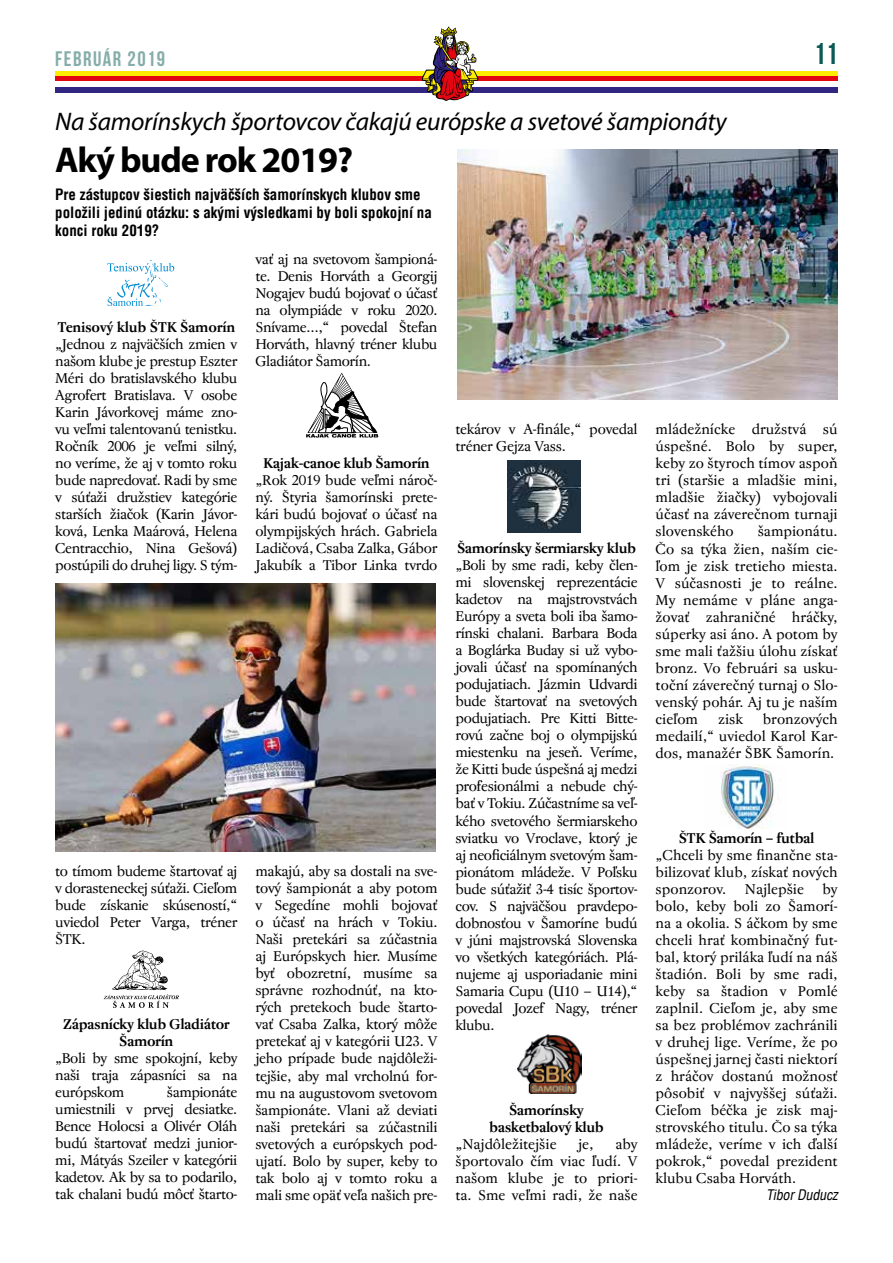
<style>
.page{position:relative;width:893px;height:1263px;background:#fff}
.page>*{position:absolute;margin:0;border:0;box-sizing:border-box;transform-origin:0 0}
.t1{font:700 36px "Myriad Pro";letter-spacing:-.03em;color:#000}
.t2{font:30px "Bebas Neue";color:#0b5a56}
.t3{font:italic 25.5px "Myriad Pro";letter-spacing:-.01em;color:#000}
.t4{font:21px "Bebas Neue";letter-spacing:.07em;color:#85adaa}
.t5{font:700 15px/18px "Switzerland Condensed";color:#000}
.t6{font:14.25px/17px "Regent Pro";letter-spacing:-.02em;color:#000;text-align:justify}
.t7{font:700 14.25px/17px "Regent Pro";letter-spacing:-.03em;color:#000;text-align:center}
.t8{font:14.25px "Regent Pro";color:#000}
.t9{font:italic 14.25px "Switzerland Condensed";letter-spacing:-.02em;color:#000}
</style>
<div class="page">
<div style="left:55px;top:71px;width:783px;height:6px;background:#ffed00"></div>
<div style="left:55px;top:77px;width:783px;height:5px;background:#e30613"></div>
<div style="left:55px;top:87px;width:783px;height:6px;background:#312783"></div>
<svg style="left:421px;top:27px;width:57px;height:74px"></svg>
<img style="left:457px;top:150px;width:381px;height:250px">
<img style="left:55px;top:584px;width:381px;height:267px">
<svg style="left:107px;top:260px;width:67px;height:46px"></svg>
<svg style="left:104px;top:950px;width:75px;height:58px"></svg>
<svg style="left:306px;top:373px;width:72px;height:65px"></svg>
<img style="left:507px;top:460px;width:73px;height:73px">
<img style="left:720px;top:764px;width:54px;height:65px">
<img style="left:517px;top:1035px;width:65px;height:59px">
<h3 class="t4" style="left:55px;top:47px;width:111px">FEBRUÁR 2019</h3>
<h2 class="t2" style="left:814px;top:37px;width:25px">11</h2>
<h3 class="t3" style="left:55px;top:105px;width:673px">Na šamorínskych športovcov čakajú európske a svetové šampionáty</h3>
<h1 class="t1" style="left:55px;top:136px;width:299px">Aký bude rok 2019?</h1>
<p class="t5" style="left:55px;top:186px;width:378px">Pre zástupcov šiestich najväčších šamorínskych klubov sme položili jedinú otázku: s akými výsledkami by boli spokojní na konci roku 2019?</p>
<p class="t7" style="left:57px;top:318px;width:179px">Tenisový klub ŠTK Šamorín</p>
<p class="t6" style="left:55px;top:336px;width:184px">„Jednou z najväčších zmien v našom klube je prestup Eszter Méri do bratislavského klubu Agrofert Bratislava. V osobe Karin Jávorkovej máme zno&shy;vu veľmi talentovanú tenistku.<br>Ročník 2006 je veľmi silný, no veríme, že aj v tomto roku bude napredovať. Radi by sme v súťaži družstiev kategórie starších žiačok (Karin Jávor&shy;ková, Lenka Maárová, Helena Centracchio, Nina Gešová) postúpili do druhej ligy. S tým-</p>
<p class="t6" style="left:255px;top:251px;width:184px">vať aj na svetovom šampioná&shy;te. Denis Horváth a Georgij Nogajev budú bojovať o účasť na olympiáde v roku 2020.<br>Snívame…,“ povedal Štefan Horváth, hlavný tréner klubu Gladiátor Šamorín.</p>
<p class="t7" style="left:263px;top:455px;width:168px">Kajak-canoe klub Šamorín</p>
<p class="t6" style="left:255px;top:472px;width:184px">„Rok 2019 bude veľmi nároč&shy;ný. Štyria šamorínski prete&shy;kári budú bojovať o účasť na olympijských hrách. Gabriela Ladičová, Csaba Zalka, Gábor Jakubík a Tibor Linka tvrdo</p>
<p class="t6" style="left:55px;top:863px;width:184px">to tímom budeme štartovať aj v dorasteneckej súťaži. Cieľom bude získanie skúseností,“ uviedol Peter Varga, tréner ŠTK.</p>
<p class="t7" style="left:63px;top:1016px;width:169px">Zápasnícky klub Gladiátor<br>Šamorín</p>
<p class="t6" style="left:55px;top:1050px;width:184px">„Boli by sme spokojní, keby naši traja zápasníci sa na európskom</p>
<p class="t6" style="left:55px;top:1084px;width:184px;text-indent:112px">šampionáte umiestnili v prvej desiatke.<br>Bence Holocsi a Olivér Oláh budú štartovať medzi junior&shy;mi, Mátyás Szeiler v kategórii kadetov. Ak by sa to podarilo, tak chalani budú môcť štarto-</p>
<p class="t6" style="left:255px;top:863px;width:184px">makajú, aby sa dostali na sve&shy;tový šampionát a aby potom v Segedíne mohli bojovať o účasť na hrách v Tokiu.<br>Naši pretekári sa zúčastnia aj Európskych hier. Musíme byť obozretní, musíme sa správne rozhodnúť, na kto&shy;rých pretekoch bude štarto&shy;vať Csaba Zalka, ktorý môže pretekať aj v kategórii U23. V jeho prípade bude najdôleži&shy;tejšie, aby mal vrcholnú for&shy;mu na augustovom svetovom šampionáte. Vlani až deviati naši pretekári sa zúčastnili svetových a európskych pod&shy;ujatí. Bolo by super, keby to tak bolo aj v tomto roku a mali sme opäť veľa našich pre-</p>
<p class="t6" style="left:455px;top:421px;width:184px">tekárov v A-finále,“ povedal tréner Gejza Vass.</p>
<p class="t7" style="left:457px;top:540px;width:181px">Šamorínsky šermiarsky klub</p>
<p class="t6" style="left:455px;top:557px;width:184px">„Boli by sme radi, keby člen&shy;mi slovenskej reprezentácie kadetov na majstrovstvách Európy a sveta boli iba šamo&shy;rínski chalani. Barbara Boda a Boglárka Buday si už vybo&shy;jovali účasť na spomínaných podujatiach. Jázmin Udvardi bude štartovať na svetových podujatiach. Pre Kitti Bitte&shy;rovú začne boj o olympijskú miestenku na jeseň. Veríme, že Kitti bude úspešná aj medzi profesionálmi a nebude chý&shy;bať v Tokiu. Zúčastníme sa veľ&shy;kého svetového šermiarskeho sviatku vo Vroclave, ktorý je aj neoficiálnym svetovým šam&shy;pionátom mládeže. V Poľsku bude súťažiť 3-4 tisíc športov&shy;cov. S najväčšou pravdepo&shy;dobnosťou v Šamoríne budú v júni majstrovská Slovenska vo všetkých kategóriách. Plá&shy;nujeme aj usporiadanie mini Samaria Cupu (U10 – U14),“ povedal Jozef Nagy, tréner klubu.</p>
<p class="t7" style="left:489px;top:1101px;width:116px">Šamorínsky basketbalový klub</p>
<p class="t8" style="left:455px;top:1136px;width:103px">„Najdôležitejšie</p>
<p class="t6" style="left:578px;top:1136px;width:17px">je,</p>
<p class="t6" style="left:455px;top:1136px;width:184px;text-indent:160px">aby športovalo čím viac ľudí. V našom klube je to priori&shy;ta. Sme veľmi radi, že naše</p>
<p class="t6" style="left:656px;top:421px;width:184px">mládežnícke družstvá sú úspešné. Bolo by super, keby zo štyroch tímov aspoň tri (staršie a mladšie mini, mladšie žiačky) vybojovali účasť na záverečnom turnaji slovenského</p>
<p class="t6" style="left:656px;top:523px;width:184px;text-indent:102px">šampionátu.<br>Čo sa týka žien, naším cie&shy;ľom je zisk tretieho miesta.<br>V súčasnosti je to reálne.<br>My nemáme v pláne anga&shy;žovať zahraničné hráčky, súperky asi áno. A potom by sme mali ťažšiu úlohu získať bronz. Vo februári sa usku&shy;toční záverečný turnaj o Slo&shy;venský pohár. Aj tu je naším cieľom</p>
<p class="t6" style="left:656px;top:710px;width:184px;text-indent:107px">bronzových medailí,“ uviedol Karol Kar&shy;dos, manažér ŠBK Šamorín.</p>
<p class="t6" style="left:718px;top:710px;width:26px">zisk</p>
<p class="t7" style="left:679px;top:829px;width:137px">ŠTK Šamorín – futbal</p>
<p class="t6" style="left:656px;top:847px;width:184px">„Chceli by sme finančne sta&shy;bilizovať klub, získať nových sponzorov.</p>
<p class="t6" style="left:656px;top:881px;width:184px;text-indent:167px">by bolo, keby boli zo Šamorí&shy;na a okolia. S áčkom by sme chceli hrať kombinačný fut&shy;bal, ktorý priláka ľudí na náš štadión. Boli by sme radi, keby sa štadion v Pomlé zaplnil. Cieľom je, aby sme sa bez problémov zachránili v druhej lige. Veríme, že po úspešnej jarnej časti niektorí z hráčov dostanú možnosť pôsobiť v najvyššej súťaži.<br>Cieľom béčka je zisk maj&shy;strovského titulu. Čo sa týka mládeže, veríme v ich ďalší pokrok,“ povedal prezident klubu Csaba Horváth.</p>
<p class="t9" style="left:766px;top:1186px;width:73px">Tibor Duducz</p>
<p class="t8" style="left:745px;top:881px;width:61px">Najlepšie</p>
</div>
